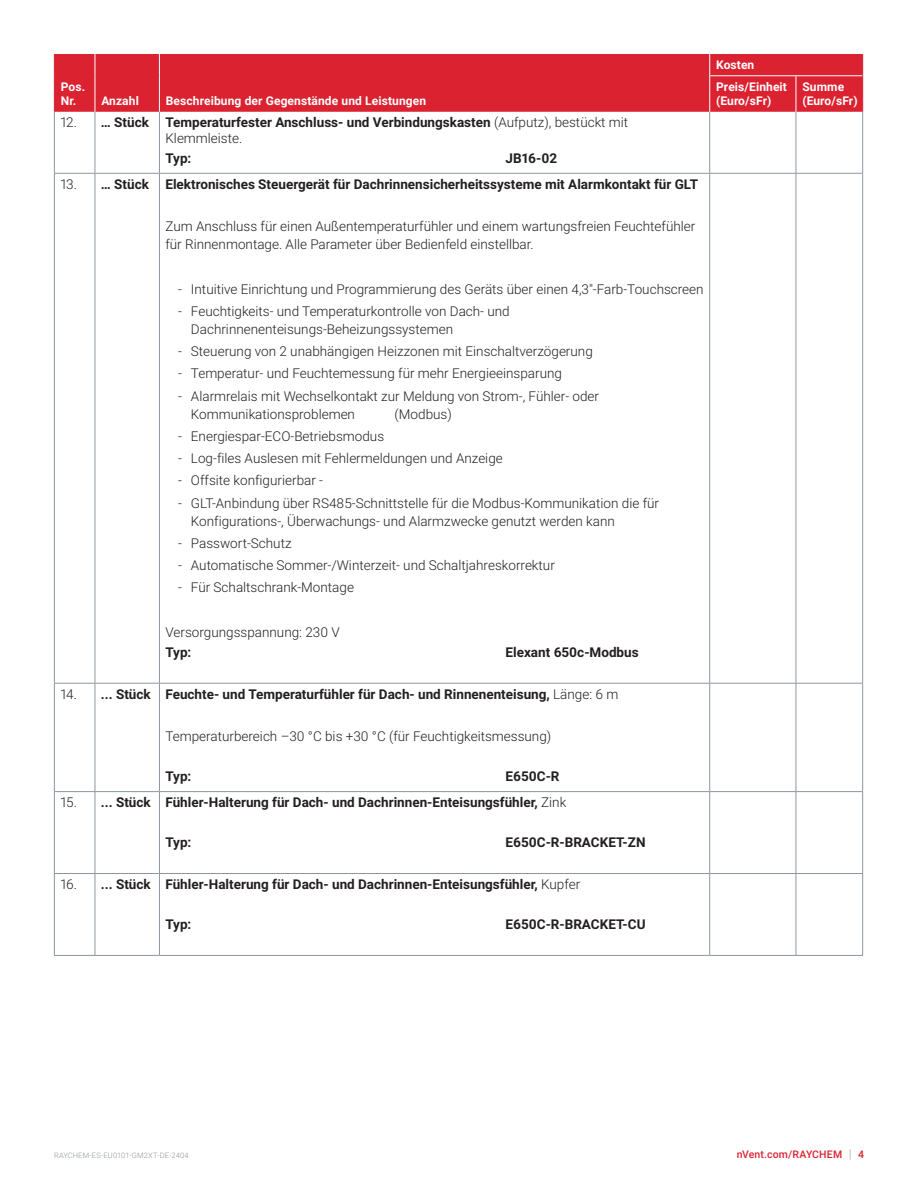
<style>
.page{position:relative;width:918px;height:1188px;background:#fff}
.page>*{position:absolute;margin:0;border:0;box-sizing:border-box;transform-origin:0 0}
.Table_Text_with_tab_85mm{font:300 13.5px/18px "Roboto";color:#231f20}
.Table_Text_with_tab_85mm-2{font:700 13.5px/15.8px "Roboto";color:#231f20}
.Table_Text{font:700 13.5px "Roboto";color:#231f20}
.Table_Text-2{font:300 13.5px "Roboto";color:#231f20}
.Table_Subhead{font:700 12px/14.2px "Roboto";letter-spacing:.01em;color:#fff}
.t1{font:500 10.5px "Roboto";letter-spacing:.015em;color:#db2230}
.t2{font:300 7.5px "Roboto";letter-spacing:.015em;color:#8f959e}
.s1{font-weight:300}
.s2{font-weight:300;font-size:12.6px;color:#8f959e}
</style>
<div class="page">
<div style="left:55px;top:54px;width:807px;height:58px;background:#db2230"></div>
<svg style="left:54px;top:54px;width:1px;height:22px"></svg>
<hr style="left:54px;top:76px;width:1px;height:36px;background:#db2230">
<hr style="left:54px;top:112px;width:1px;height:61px;background:#8f959e">
<hr style="left:54px;top:174px;width:1px;height:509px;background:#8f959e">
<hr style="left:54px;top:684px;width:1px;height:107px;background:#8f959e">
<hr style="left:54px;top:792px;width:1px;height:81px;background:#8f959e">
<hr style="left:54px;top:874px;width:1px;height:81px;background:#8f959e">
<svg style="left:862px;top:54px;width:1px;height:22px"></svg>
<hr style="left:862px;top:76px;width:1px;height:36px;background:#db2230">
<hr style="left:796px;top:76px;width:1px;height:36px;background:#fff">
<svg style="left:159px;top:54px;width:1px;height:22px"></svg>
<svg style="left:709px;top:54px;width:1px;height:22px"></svg>
<hr style="left:159px;top:76px;width:1px;height:36px;background:#fff">
<hr style="left:709px;top:76px;width:1px;height:36px;background:#fff">
<hr style="left:710px;top:75px;width:86px;height:1px;background:#fff">
<hr style="left:796px;top:75px;width:66px;height:1px;background:#fff">
<hr style="left:54px;top:955px;width:41px;height:1px;background:#8f959e">
<hr style="left:95px;top:955px;width:64px;height:1px;background:#8f959e">
<hr style="left:159px;top:955px;width:551px;height:1px;background:#8f959e">
<hr style="left:710px;top:955px;width:86px;height:1px;background:#8f959e">
<hr style="left:796px;top:955px;width:67px;height:1px;background:#8f959e">
<hr style="left:54px;top:173px;width:41px;height:1px;background:#8f959e">
<hr style="left:95px;top:173px;width:64px;height:1px;background:#8f959e">
<hr style="left:159px;top:173px;width:551px;height:1px;background:#8f959e">
<hr style="left:710px;top:173px;width:86px;height:1px;background:#8f959e">
<hr style="left:796px;top:173px;width:67px;height:1px;background:#8f959e">
<hr style="left:54px;top:683px;width:41px;height:1px;background:#8f959e">
<hr style="left:95px;top:683px;width:64px;height:1px;background:#8f959e">
<hr style="left:159px;top:683px;width:551px;height:1px;background:#8f959e">
<hr style="left:710px;top:683px;width:86px;height:1px;background:#8f959e">
<hr style="left:796px;top:683px;width:67px;height:1px;background:#8f959e">
<hr style="left:54px;top:791px;width:41px;height:1px;background:#8f959e">
<hr style="left:95px;top:791px;width:64px;height:1px;background:#8f959e">
<hr style="left:159px;top:791px;width:551px;height:1px;background:#8f959e">
<hr style="left:710px;top:791px;width:86px;height:1px;background:#8f959e">
<hr style="left:796px;top:791px;width:67px;height:1px;background:#8f959e">
<hr style="left:54px;top:873px;width:41px;height:1px;background:#8f959e">
<hr style="left:95px;top:873px;width:64px;height:1px;background:#8f959e">
<hr style="left:159px;top:873px;width:551px;height:1px;background:#8f959e">
<hr style="left:710px;top:873px;width:86px;height:1px;background:#8f959e">
<hr style="left:796px;top:873px;width:67px;height:1px;background:#8f959e">
<hr style="left:159px;top:112px;width:1px;height:61px;background:#8f959e">
<hr style="left:709px;top:112px;width:1px;height:61px;background:#8f959e">
<hr style="left:796px;top:112px;width:1px;height:61px;background:#8f959e">
<hr style="left:862px;top:112px;width:1px;height:61px;background:#8f959e">
<hr style="left:159px;top:174px;width:1px;height:509px;background:#8f959e">
<hr style="left:709px;top:174px;width:1px;height:509px;background:#8f959e">
<hr style="left:796px;top:174px;width:1px;height:509px;background:#8f959e">
<hr style="left:862px;top:174px;width:1px;height:509px;background:#8f959e">
<hr style="left:159px;top:684px;width:1px;height:107px;background:#8f959e">
<hr style="left:709px;top:684px;width:1px;height:107px;background:#8f959e">
<hr style="left:796px;top:684px;width:1px;height:107px;background:#8f959e">
<hr style="left:862px;top:684px;width:1px;height:107px;background:#8f959e">
<hr style="left:159px;top:792px;width:1px;height:81px;background:#8f959e">
<hr style="left:709px;top:792px;width:1px;height:81px;background:#8f959e">
<hr style="left:796px;top:792px;width:1px;height:81px;background:#8f959e">
<hr style="left:862px;top:792px;width:1px;height:81px;background:#8f959e">
<hr style="left:159px;top:874px;width:1px;height:81px;background:#8f959e">
<hr style="left:709px;top:874px;width:1px;height:81px;background:#8f959e">
<hr style="left:796px;top:874px;width:1px;height:81px;background:#8f959e">
<hr style="left:862px;top:874px;width:1px;height:81px;background:#8f959e">
<svg style="left:95px;top:54px;width:1px;height:22px"></svg>
<hr style="left:95px;top:76px;width:1px;height:36px;background:#fff">
<hr style="left:95px;top:112px;width:1px;height:61px;background:#8f959e">
<hr style="left:95px;top:174px;width:1px;height:509px;background:#8f959e">
<hr style="left:95px;top:684px;width:1px;height:107px;background:#8f959e">
<hr style="left:95px;top:792px;width:1px;height:81px;background:#8f959e">
<hr style="left:95px;top:874px;width:1px;height:81px;background:#8f959e">
<p class="Table_Subhead" style="left:61px;top:79px;width:26px">Pos.<br>Nr.</p>
<p class="Table_Subhead" style="left:101px;top:94px;width:39px">Anzahl</p>
<p class="Table_Subhead" style="left:166px;top:94px;width:262px">Beschreibung der Gegenstände und Leistungen</p>
<p class="Table_Text-2" style="left:60px;top:113px;width:18px">12.</p>
<p class="Table_Text" style="left:101px;top:113px;width:50px">… Stück</p>
<p class="Table_Text_with_tab_85mm-2" style="left:165px;top:114px;width:464px">Temperaturfester Anschluss- und Verbindungskasten <span class="s1">(Aufputz), bestückt mit<br>Klemmleiste.</span></p>
<p class="Table_Text_with_tab_85mm-2" style="left:165px;top:150px;width:27px">Typ:</p>
<p class="Table_Text_with_tab_85mm-2" style="left:506px;top:150px;width:53px">JB16-02</p>
<p class="Table_Text-2" style="left:60px;top:175px;width:18px">13.</p>
<p class="Table_Text" style="left:101px;top:175px;width:50px">… Stück</p>
<p class="Table_Text_with_tab_85mm-2" style="left:165px;top:176px;width:534px">Elektronisches Steuergerät für Dachrinnensicherheitssysteme mit Alarmkontakt für GLT</p>
<p class="Table_Text_with_tab_85mm" style="left:165px;top:217px;width:532px">Zum Anschluss für einen Außentemperaturfühler und einem wartungsfreien Feuchtefühler für Rinnenmontage. Alle Parameter über Bedienfeld einstellbar.</p>
<p class="Table_Text_with_tab_85mm" style="left:178px;top:279px;width:527px">- Intuitive Einrichtung und Programmierung des Geräts über einen 4,3"-Farb-Touchscreen</p>
<p class="Table_Text_with_tab_85mm" style="left:191px;top:302px;width:320px;text-indent:-13px">- Feuchtigkeits- und Temperaturkontrolle von Dach- und<br>Dachrinnenenteisungs-Beheizungssystemen</p>
<p class="Table_Text_with_tab_85mm" style="left:178px;top:342px;width:416px">- Steuerung von 2 unabhängigen Heizzonen mit Einschaltverzögerung</p>
<p class="Table_Text_with_tab_85mm" style="left:178px;top:364px;width:385px">- Temperatur- und Feuchtemessung für mehr Energieeinsparung</p>
<p class="Table_Text_with_tab_85mm" style="left:191px;top:386px;width:410px;text-indent:-13px">- Alarmrelais mit Wechselkontakt zur Meldung von Strom-, Fühler- oder<br>Kommunikationsproblemen</p>
<p class="Table_Text_with_tab_85mm" style="left:395px;top:404px;width:59px">(Modbus)</p>
<p class="Table_Text_with_tab_85mm" style="left:178px;top:427px;width:207px">- Energiespar-ECO-Betriebsmodus</p>
<p class="Table_Text_with_tab_85mm" style="left:178px;top:449px;width:326px">- Log-files Auslesen mit Fehlermeldungen und Anzeige</p>
<p class="Table_Text_with_tab_85mm" style="left:178px;top:471px;width:146px">- Offsite konfigurierbar -</p>
<p class="Table_Text_with_tab_85mm" style="left:191px;top:493px;width:470px;text-indent:-13px">- GLT-Anbindung über RS485-Schnittstelle für die Modbus-Kommunikation die für<br>Konfigurations-, Überwachungs- und Alarmzwecke genutzt werden kann</p>
<p class="Table_Text_with_tab_85mm" style="left:178px;top:534px;width:115px">- Passwort-Schutz</p>
<p class="Table_Text_with_tab_85mm" style="left:178px;top:556px;width:378px">- Automatische Sommer-/Winterzeit- und Schaltjahreskorrektur</p>
<p class="Table_Text_with_tab_85mm" style="left:178px;top:578px;width:177px">- Für Schaltschrank-Montage</p>
<p class="Table_Text_with_tab_85mm" style="left:165px;top:623px;width:176px">Versorgungsspannung: 230 V</p>
<p class="Table_Text_with_tab_85mm-2" style="left:165px;top:644px;width:27px">Typ:</p>
<p class="Table_Text_with_tab_85mm-2" style="left:506px;top:644px;width:135px">Elexant 650c-Modbus</p>
<p class="Table_Text-2" style="left:60px;top:685px;width:18px">14.</p>
<p class="Table_Text" style="left:101px;top:685px;width:51px">... Stück</p>
<p class="Table_Text_with_tab_85mm-2" style="left:165px;top:686px;width:455px">Feuchte- und Temperaturfühler für Dach- und Rinnenenteisung, <span class="s1">Länge: 6 m</span></p>
<p class="Table_Text_with_tab_85mm" style="left:165px;top:727px;width:387px">Temperaturbereich –30 °C bis +30 °C (für Feuchtigkeitsmessung)</p>
<p class="Table_Text_with_tab_85mm-2" style="left:165px;top:768px;width:27px">Typ:</p>
<p class="Table_Text_with_tab_85mm-2" style="left:506px;top:768px;width:55px">E650C-R</p>
<p class="Table_Text-2" style="left:60px;top:793px;width:18px">15.</p>
<p class="Table_Text" style="left:101px;top:793px;width:51px">... Stück</p>
<p class="Table_Text_with_tab_85mm-2" style="left:165px;top:794px;width:402px">Fühler-Halterung für Dach- und Dachrinnen-Enteisungsfühler, <span class="s1">Zink</span></p>
<p class="Table_Text_with_tab_85mm-2" style="left:165px;top:834px;width:27px">Typ:</p>
<p class="Table_Text_with_tab_85mm-2" style="left:506px;top:834px;width:142px">E650C-R-BRACKET-ZN</p>
<p class="Table_Text-2" style="left:60px;top:875px;width:18px">16.</p>
<p class="Table_Text" style="left:101px;top:875px;width:51px">... Stück</p>
<p class="Table_Text_with_tab_85mm-2" style="left:165px;top:876px;width:416px">Fühler-Halterung für Dach- und Dachrinnen-Enteisungsfühler, <span class="s1">Kupfer</span></p>
<p class="Table_Text_with_tab_85mm-2" style="left:165px;top:916px;width:27px">Typ:</p>
<p class="Table_Text_with_tab_85mm-2" style="left:506px;top:916px;width:142px">E650C-R-BRACKET-CU</p>
<p class="Table_Subhead" style="left:716px;top:58px;width:40px">Kosten</p>
<p class="Table_Subhead" style="left:716px;top:79px;width:72px">Preis/Einheit</p>
<p class="Table_Subhead" style="left:716px;top:94px;width:57px">(Euro/sFr)</p>
<p class="Table_Subhead" style="left:802px;top:79px;width:43px">Summe</p>
<p class="Table_Subhead" style="left:802px;top:94px;width:57px">(Euro/sFr)</p>
<p class="t2" style="left:54px;top:1150px;width:136px">RAYCHEM-ES-EU0101-GM2XT-DE-2404</p>
<p class="t1" style="left:737px;top:1147px;width:129px">nVent.com/RAYCHEM <span class="s2">|</span> 4</p>
</div>
